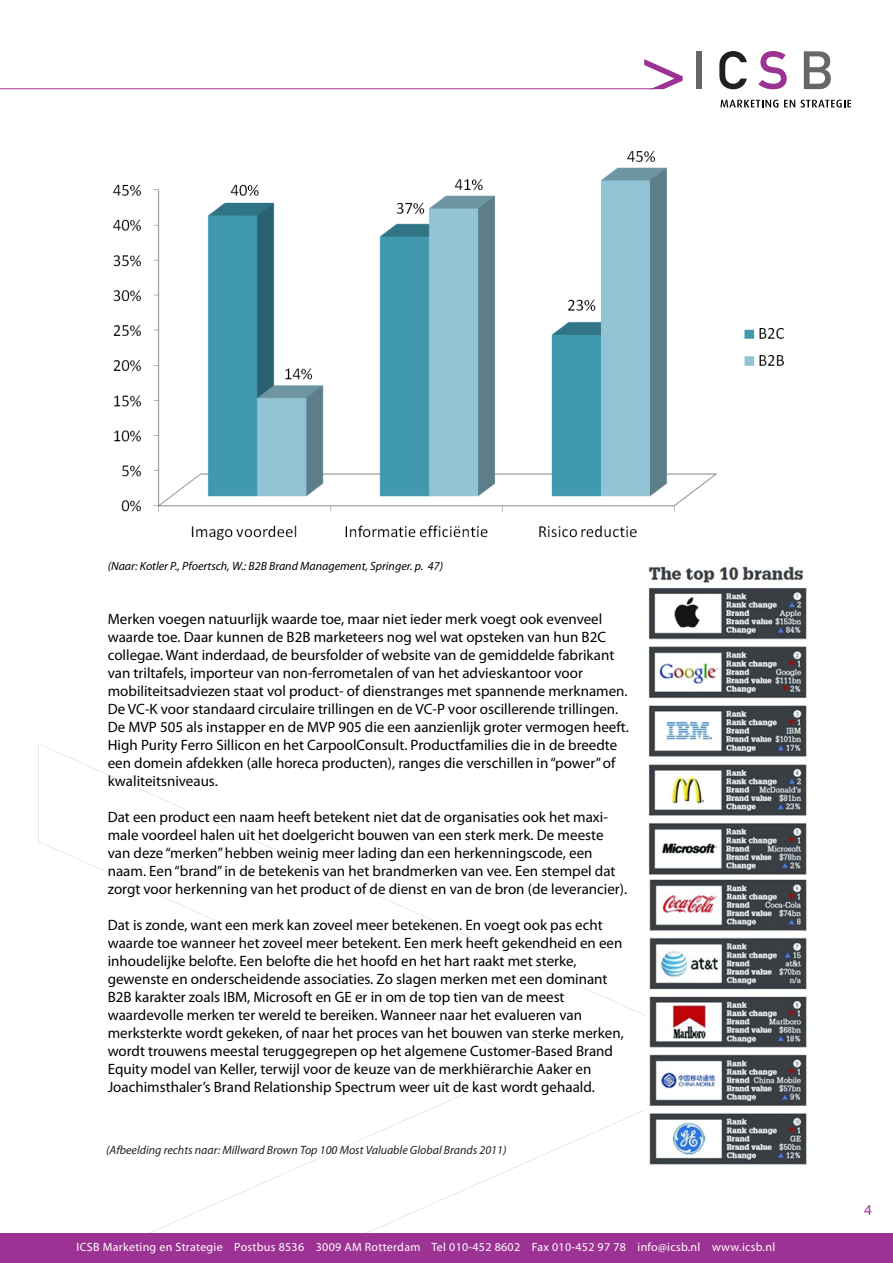
<style>
.page{position:relative;width:893px;height:1263px;background:#fff}
.page>*{position:absolute;margin:0;border:0;box-sizing:border-box;transform-origin:0 0}
.t1{font:15px "Myriad Pro";color:#000}
.t2{font:12px "Myriad Pro";letter-spacing:.025em;color:#fff}
.t3{font:italic 12px "Myriad Pro";color:#231f20}
.t4{font:italic 12px "Myriad Pro";color:#000}
</style>
<div class="page">
<svg style="left:38px;top:743px;width:608px;height:490px"></svg>
<div style="left:0;top:1233px;width:893px;height:30px;background:#9c3293"></div>
<img style="left:113px;top:150px;width:671px;height:391px">
<img style="left:648px;top:566px;width:159px;height:599px">
<hr style="left:0;top:89px;width:654px;height:1px;background:#9c3293">
<svg style="left:644px;top:59px;width:39px;height:30px"></svg>
<div style="left:696px;top:51px;width:6px;height:38px;background:#67676a"></div>
<svg style="left:719px;top:51px;width:28px;height:38px"></svg>
<svg style="left:758px;top:51px;width:29px;height:38px"></svg>
<svg style="left:804px;top:51px;width:27px;height:38px"></svg>
<svg style="left:720px;top:100px;width:58px;height:8px"></svg>
<svg style="left:784px;top:100px;width:11px;height:7px"></svg>
<svg style="left:801px;top:100px;width:50px;height:8px"></svg>
<p class="t4" style="left:108px;top:558px;width:337px">(Naar: Kotler P., Pfoertsch, W.: B2B Brand Management, Springer. p. 47)</p>
<p class="t1" style="left:108px;top:609px;width:496px">Merken voegen natuurlijk waarde toe, maar niet ieder merk voegt ook evenveel</p>
<p class="t1" style="left:108px;top:627px;width:500px">waarde toe. Daar kunnen de B2B marketeers nog wel wat opsteken van hun B2C</p>
<p class="t1" style="left:108px;top:645px;width:508px">collegae. Want inderdaad, de beursfolder of website van de gemiddelde fabrikant</p>
<p class="t1" style="left:108px;top:663px;width:477px">van triltafels, importeur van non-ferrometalen of van het advieskantoor voor</p>
<p class="t1" style="left:108px;top:681px;width:521px">mobiliteitsadviezen staat vol product- of dienstranges met spannende merknamen.</p>
<p class="t1" style="left:108px;top:699px;width:512px">De VC-K voor standaard circulaire trillingen en de VC-P voor oscillerende trillingen.</p>
<p class="t1" style="left:108px;top:717px;width:523px">De MVP 505 als instapper en de MVP 905 die een aanzienlijk groter vermogen heeft.</p>
<p class="t1" style="left:108px;top:735px;width:511px">High Purity Ferro Sillicon en het CarpoolConsult. Productfamilies die in de breedte</p>
<p class="t1" style="left:108px;top:753px;width:509px">een domein afdekken (alle horeca producten), ranges die verschillen in “power” of</p>
<p class="t1" style="left:108px;top:771px;width:112px">kwaliteitsniveaus.</p>
<p class="t1" style="left:108px;top:807px;width:502px">Dat een product een naam heeft betekent niet dat de organisaties ook het maxi-</p>
<p class="t1" style="left:108px;top:825px;width:497px">male voordeel halen uit het doelgericht bouwen van een sterk merk. De meeste</p>
<p class="t1" style="left:108px;top:843px;width:486px">van deze “merken” hebben weinig meer lading dan een herkenningscode, een</p>
<p class="t1" style="left:108px;top:861px;width:509px">naam. Een “brand” in de betekenis van het brandmerken van vee. Een stempel dat</p>
<p class="t1" style="left:108px;top:879px;width:521px">zorgt voor herkenning van het product of de dienst en van de bron (de leverancier).</p>
<p class="t1" style="left:108px;top:915px;width:496px">Dat is zonde, want een merk kan zoveel meer betekenen. En voegt ook pas echt</p>
<p class="t1" style="left:108px;top:933px;width:516px">waarde toe wanneer het zoveel meer betekent. Een merk heeft gekendheid en een</p>
<p class="t1" style="left:108px;top:951px;width:470px">inhoudelijke belofte. Een belofte die het hoofd en het hart raakt met sterke,</p>
<p class="t1" style="left:108px;top:969px;width:501px">gewenste en onderscheidende associaties. Zo slagen merken met een dominant</p>
<p class="t1" style="left:108px;top:987px;width:458px">B2B karakter zoals IBM, Microsoft en GE er in om de top tien van de meest</p>
<p class="t1" style="left:108px;top:1005px;width:476px">waardevolle merken ter wereld te bereiken. Wanneer naar het evalueren van</p>
<p class="t1" style="left:108px;top:1023px;width:518px">merksterkte wordt gekeken, of naar het proces van het bouwen van sterke merken,</p>
<p class="t1" style="left:108px;top:1041px;width:507px">wordt trouwens meestal teruggegrepen op het algemene Customer-Based Brand</p>
<p class="t1" style="left:108px;top:1059px;width:485px">Equity model van Keller, terwijl voor de keuze van de merkhiërarchie Aaker en</p>
<p class="t1" style="left:108px;top:1077px;width:489px">Joachimsthaler’s Brand Relationship Spectrum weer uit de kast wordt gehaald.</p>
<p class="t3" style="left:106px;top:1143px;width:402px">(Afbeelding rechts naar: Millward Brown Top 100 Most Valuable Global Brands 2011)</p>
<p class="t2" style="left:77px;top:1239px;width:700px">ICSB Marketing en Strategie Postbus 8536 3009 AM Rotterdam Tel 010-452 8602 Fax 010-452 97 78 info@icsb.nl www.icsb.nl</p>
</div>
